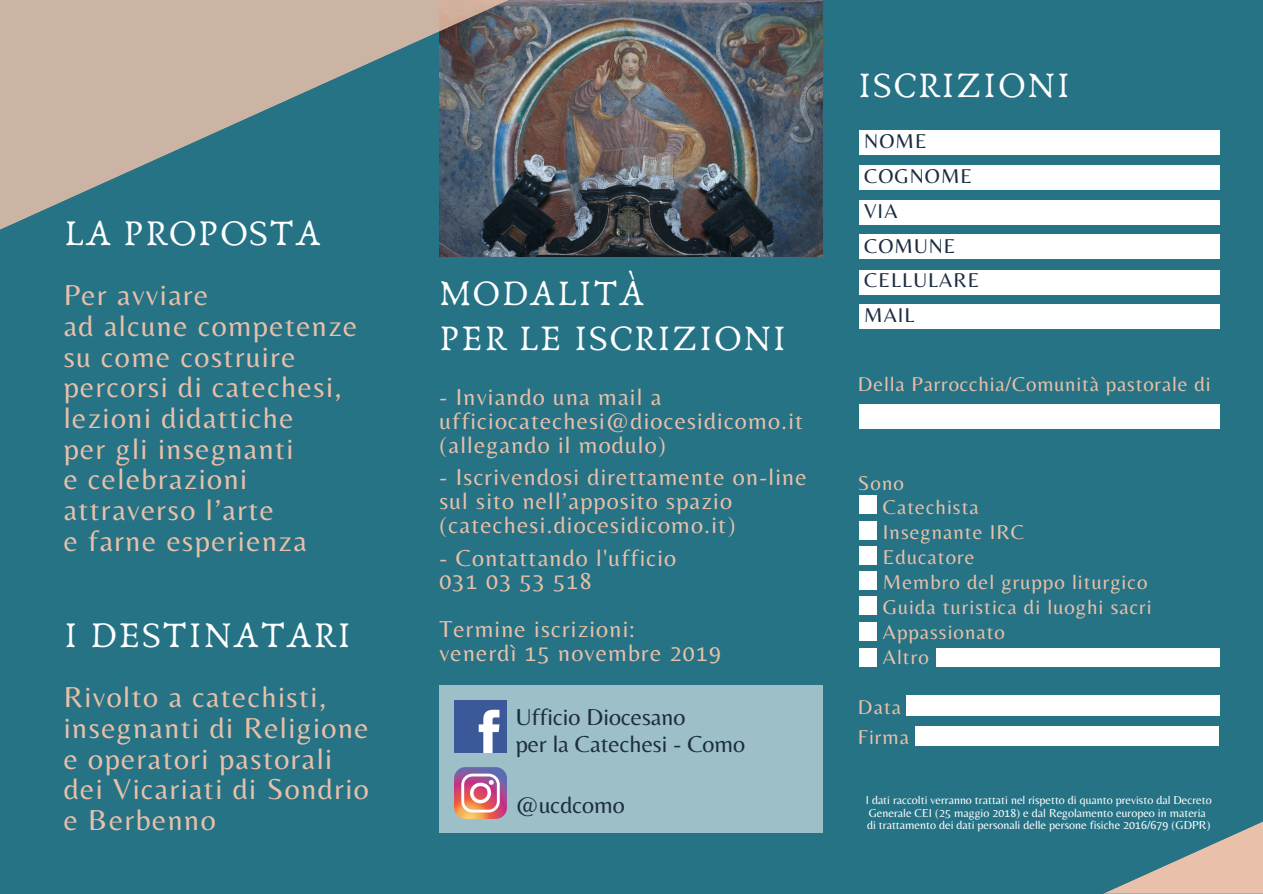
<style>
.page{position:relative;width:1263px;height:894px;background:#fff}
.page>*{position:absolute;margin:0;border:0;box-sizing:border-box;transform-origin:0 0}
.t1{font:37.5px "Anaktoria";letter-spacing:.04em;color:#fff}
.t2{font:37.2px/45.5px "Anaktoria";letter-spacing:.04em;color:#fff}
.t3{font:30px/30.6px "Belleza";letter-spacing:.05em;color:#e9c0a9}
.t4{font:24px/23.9px "Belleza";letter-spacing:.05em;color:#e9c0a9}
.t5{font:24px/26.7px "Belleza";color:#1c2d42}
.t6{font:20.85px/24.8px "Belleza";letter-spacing:.05em;color:#e9c0a9}
.t7{font:20.85px/34.7px "Belleza";letter-spacing:.05em;color:#1c2d42}
.t8{font:12px/12.1px "Belleza";color:#fff}
</style>
<div class="page">
<div style="left:0;top:0;width:1263px;height:893px;background:#267386"></div>
<svg style="left:1105px;top:821px;width:158px;height:72px"></svg>
<img style="left:439px;top:0;width:384px;height:256px">
<svg style="left:0;top:0;width:509px;height:230px"></svg>
<div style="left:859px;top:130px;width:361px;height:25px;background:#fff"></div>
<div style="left:859px;top:165px;width:361px;height:25px;background:#fff"></div>
<div style="left:859px;top:200px;width:361px;height:25px;background:#fff"></div>
<div style="left:859px;top:234px;width:361px;height:25px;background:#fff"></div>
<div style="left:859px;top:270px;width:361px;height:25px;background:#fff"></div>
<div style="left:859px;top:304px;width:361px;height:24px;background:#fff"></div>
<div style="left:859px;top:404px;width:361px;height:24px;background:#fff"></div>
<div style="left:859px;top:495px;width:18px;height:18px;background:#fff"></div>
<div style="left:859px;top:521px;width:18px;height:18px;background:#fff"></div>
<div style="left:859px;top:546px;width:18px;height:18px;background:#fff"></div>
<div style="left:859px;top:571px;width:18px;height:18px;background:#fff"></div>
<div style="left:859px;top:596px;width:18px;height:18px;background:#fff"></div>
<div style="left:859px;top:622px;width:18px;height:18px;background:#fff"></div>
<div style="left:859px;top:648px;width:18px;height:18px;background:#fff"></div>
<div style="left:937px;top:648px;width:283px;height:18px;background:#fff"></div>
<div style="left:906px;top:695px;width:314px;height:20px;background:#fff"></div>
<div style="left:916px;top:726px;width:303px;height:19px;background:#fff"></div>
<div style="left:439px;top:685px;width:384px;height:147px;background:#9dbfc8"></div>
<img style="left:454px;top:700px;width:52px;height:52px">
<img style="left:454px;top:767px;width:52px;height:51px">
<p class="t1" style="left:64px;top:210px;width:259px">LA PROPOSTA</p>
<p class="t3" style="left:64px;top:279px;width:295px">Per avviare<br>ad alcune competenze su come costruire percorsi di catechesi, lezioni didattiche<br>per gli insegnanti<br>e celebrazioni attraverso l’arte<br>e farne esperienza</p>
<p class="t1" style="left:64px;top:612px;width:289px">I DESTINATARI</p>
<p class="t3" style="left:64px;top:681px;width:307px">Rivolto a catechisti, insegnanti di Religione e operatori pastorali dei Vicariati di Sondrio e Berbenno</p>
<p class="t2" style="left:439px;top:271px;width:348px">MODALITÀ<br>PER LE ISCRIZIONI</p>
<p class="t4" style="left:439px;top:384px;width:365px">- Inviando una mail a ufficiocatechesi@diocesidicomo.it (allegando il modulo)</p>
<p class="t4" style="left:439px;top:464px;width:369px">- Iscrivendosi direttamente on-line sul sito nell’apposito spazio (catechesi.diocesidicomo.it)</p>
<p class="t4" style="left:439px;top:545px;width:238px">- Contattando l'ufficio<br>031 03 53 518</p>
<p class="t4" style="left:439px;top:616px;width:283px">Termine iscrizioni:<br>venerdì 15 novembre 2019</p>
<p class="t5" style="left:516px;top:702px;width:231px">Ufficio Diocesano<br>per la Catechesi - Como</p>
<p class="t5" style="left:516px;top:790px;width:110px">@ucdcomo</p>
<p class="t2" style="left:858px;top:63px;width:214px">ISCRIZIONI</p>
<p class="t7" style="left:864px;top:124px;width:117px">NOME<br>COGNOME<br>VIA<br>COMUNE<br>CELLULARE<br>MAIL</p>
<p class="t6" style="left:858px;top:371px;width:354px">Della Parrocchia/Comunità pastorale di</p>
<p class="t6" style="left:883px;top:470px;width:270px;text-indent:-25px">Sono<br>Catechista<br>Insegnante IRC<br>Educatore<br>Membro del gruppo liturgico<br>Guida turistica di luoghi sacri<br>Appassionato<br>Altro</p>
<p class="t6" style="left:858px;top:691px;width:53px;line-height:30.3px">Data<br>Firma</p>
<p class="t8" style="left:866px;top:793px;width:348px">I dati raccolti verranno trattati nel rispetto di quanto previsto dal Decreto<br>Generale CEI (25 maggio 2018) e dal Regolamento europeo in materia di trattamento dei dati personali delle persone fisiche 2016/679 (GDPR)</p>
</div>
